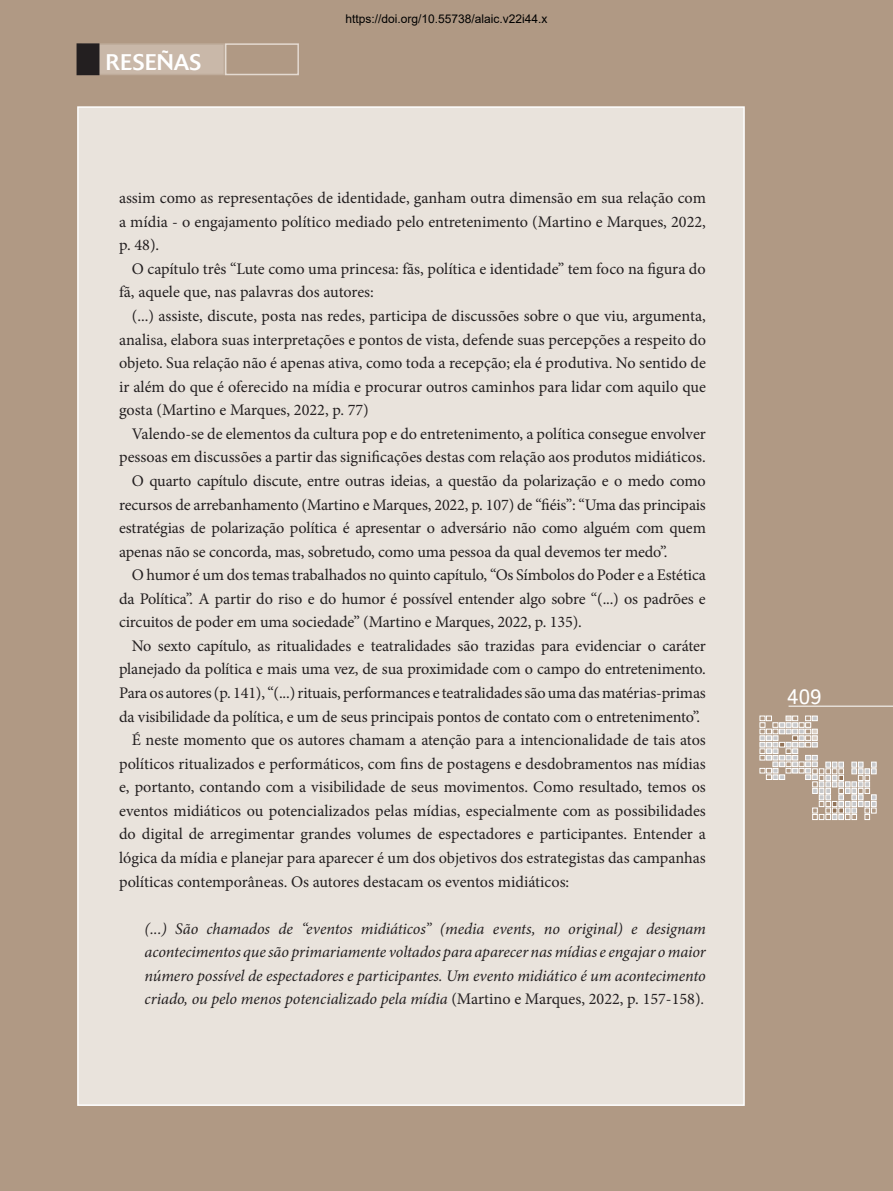
<style>
.page{position:relative;width:893px;height:1191px;background:#b09984}
.page>*{position:absolute;margin:0;border:0;box-sizing:border-box;transform-origin:0 0}
.t1{font:22.5px "Delta";letter-spacing:.01em;color:#fff}
.t2{font:21px "Istok Web";color:#fff}
.t3{font:16.2px/23.5px "Minion Pro";letter-spacing:-.01em;color:#231f20;text-align:justify}
.t4{font:italic 16.2px/23.5px "Minion Pro";letter-spacing:-.005em;color:#231f20;text-align:justify}
.t5{font:12px "Arial";color:#000}
.s1{font-style:normal}
</style>
<div class="page">
<hr style="left:788px;top:706px;width:105px;height:1px;background:#fff">
<svg style="left:760px;top:716px;width:116px;height:103px"></svg>
<div style="left:82px;top:43px;width:143px;height:32px;background:#c9b8a9;border:2px solid #bfac9b"></div>
<div style="left:77px;top:44px;width:22px;height:30px;background:#231f20"></div>
<div style="left:77px;top:43px;width:22px;height:32px;border:2px solid #231f20"></div>
<div style="left:225px;top:43px;width:74px;height:32px;border:2px solid #e4dad1"></div>
<div style="left:77px;top:106px;width:668px;height:1000px;background:#e9e3dc;border:2px solid #fff"></div>
<h1 class="t1" style="left:106px;top:49px;width:97px">RESEÑAS</h1>
<p class="t5" style="left:345px;top:11px;width:204px">https://doi.org/10.55738/alaic.v22i44.x</p>
<p class="t3" style="left:119px;top:186px;width:588px">assim como as representações de identidade, ganham outra dimensão em sua relação com a mídia - o engajamento político mediado pelo entretenimento (Martino e Marques, 2022, p. 48).</p>
<p class="t3" style="left:119px;top:257px;width:588px;text-indent:13px">O capítulo três “Lute como uma princesa: fãs, política e identidade” tem foco na figura do fã, aquele que, nas palavras dos autores:</p>
<p class="t3" style="left:119px;top:304px;width:588px;text-indent:13px">(...) assiste, discute, posta nas redes, participa de discussões sobre o que viu, argumenta, analisa, elabora suas interpretações e pontos de vista, defende suas percepções a respeito do objeto. Sua relação não é apenas ativa, como toda a recepção; ela é produtiva. No sentido de ir além do que é oferecido na mídia e procurar outros caminhos para lidar com aquilo que gosta (Martino e Marques, 2022, p. 77)</p>
<p class="t3" style="left:132px;top:422px;width:576px">Valendo-se de elementos da cultura pop e do entretenimento, a política consegue envolver</p>
<p class="t3" style="left:119px;top:445px;width:588px">pessoas em discussões a partir das significações destas com relação aos produtos midiáticos.</p>
<p class="t3" style="left:132px;top:469px;width:575px">O quarto capítulo discute, entre outras ideias, a questão da polarização e o medo como</p>
<p class="t3" style="left:119px;top:492px;width:588px">recursos de arrebanhamento (Martino e Marques, 2022, p. 107) de “fiéis”: “Uma das principais</p>
<p class="t3" style="left:119px;top:516px;width:588px">estratégias de polarização política é apresentar o adversário não como alguém com quem</p>
<p class="t3" style="left:119px;top:540px;width:550px">apenas não se concorda, mas, sobretudo, como uma pessoa da qual devemos ter medo”.</p>
<p class="t3" style="left:132px;top:563px;width:576px">O humor é um dos temas trabalhados no quinto capítulo, “Os Símbolos do Poder e a Estética</p>
<p class="t3" style="left:119px;top:587px;width:588px">da Política”. A partir do riso e do humor é possível entender algo sobre “(...) os padrões e</p>
<p class="t3" style="left:119px;top:610px;width:464px">circuitos de poder em uma sociedade” (Martino e Marques, 2022, p. 135).</p>
<p class="t3" style="left:132px;top:634px;width:575px">No sexto capítulo, as ritualidades e teatralidades são trazidas para evidenciar o caráter</p>
<p class="t3" style="left:119px;top:657px;width:588px">planejado da política e mais uma vez, de sua proximidade com o campo do entretenimento.</p>
<p class="t3" style="left:119px;top:681px;width:588px">Para os autores (p. 141), “(...) rituais, performances e teatralidades são uma das matérias-primas</p>
<p class="t3" style="left:119px;top:704px;width:583px">da visibilidade da política, e um de seus principais pontos de contato com o entretenimento”.</p>
<p class="t3" style="left:132px;top:728px;width:576px">É neste momento que os autores chamam a atenção para a intencionalidade de tais atos</p>
<p class="t3" style="left:119px;top:752px;width:588px">políticos ritualizados e performáticos, com fins de postagens e desdobramentos nas mídias</p>
<p class="t3" style="left:119px;top:775px;width:588px">e, portanto, contando com a visibilidade de seus movimentos. Como resultado, temos os</p>
<p class="t3" style="left:119px;top:799px;width:588px">eventos midiáticos ou potencializados pelas mídias, especialmente com as possibilidades</p>
<p class="t3" style="left:119px;top:822px;width:588px">do digital de arregimentar grandes volumes de espectadores e participantes. Entender a</p>
<p class="t3" style="left:119px;top:846px;width:588px">lógica da mídia e planejar para aparecer é um dos objetivos dos estrategistas das campanhas</p>
<p class="t3" style="left:119px;top:869px;width:452px">políticas contemporâneas. Os autores destacam os eventos midiáticos:</p>
<p class="t4" style="left:145px;top:916px;width:563px">(...) São chamados de “eventos midiáticos” (media events, no original) e designam acontecimentos que são primariamente voltados para aparecer nas mídias e engajar o maior número possível de espectadores e participantes. Um evento midiático é um acontecimento criado, ou pelo menos potencializado pela mídia <span class="s1">(Martino e Marques, 2022, p. 157-158)</span>.</p>
<p class="t2" style="left:787px;top:683px;width:36px">409</p>
</div>
